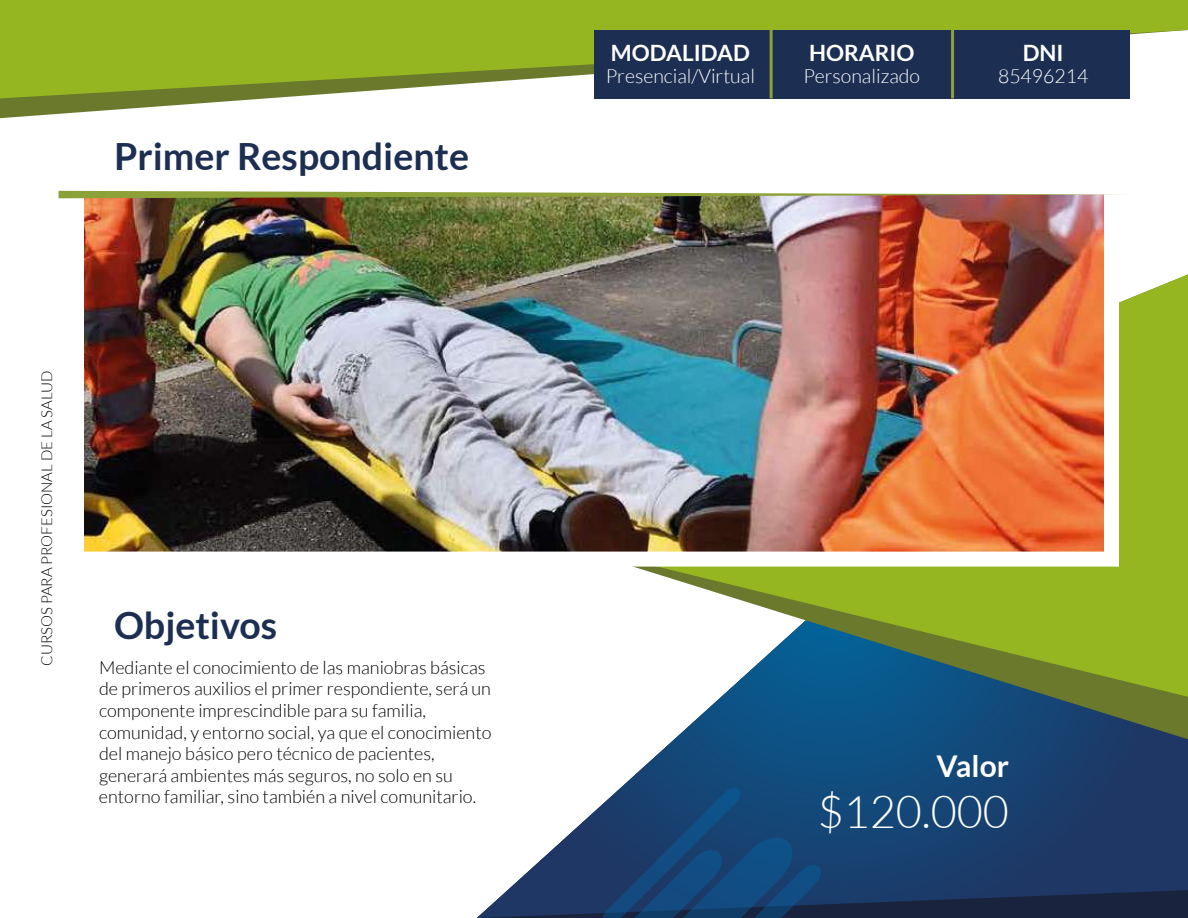
<style>
.page{position:relative;width:1188px;height:918px;background:#fff}
.page>*{position:absolute;margin:0;border:0;box-sizing:border-box;transform-origin:0 0}
.t1{font:300 45px "Lato";color:#fff}
.t2{font:700 37.5px "Lato";color:#1c2e52}
.t3{font:700 30px "Lato";color:#fff}
.t4{font:700 22.5px "Lato";color:#fff}
.t5{font:300 19.5px "Lato";color:#fff}
.t6{font:300 18px/21.6px "Lato";color:#000}
.t7{font:300 15px "Lato";color:#000}
</style>
<div class="page">
<svg style="left:477px;top:739px;width:711px;height:179px"></svg>
<svg style="left:0;top:98px;width:1130px;height:20px"></svg>
<svg style="left:0;top:0;width:1188px;height:98px;background:#9bb837"></svg>
<div style="left:594px;top:30px;width:177px;height:68px;background:#1c2e52"></div>
<div style="left:771px;top:30px;width:182px;height:68px;background:#1c2e52"></div>
<div style="left:953px;top:30px;width:177px;height:68px;background:#1c2e52"></div>
<hr style="left:951px;top:30px;width:3px;height:68px;background:#8da139">
<hr style="left:770px;top:30px;width:3px;height:68px;background:#8da139">
<svg style="left:674px;top:697px;width:514px;height:42px;background:#265b79"></svg>
<svg style="left:634px;top:274px;width:554px;height:423px;fill:#95b621"></svg>
<img style="left:69px;top:190px;width:1050px;height:377px">
<img style="left:59px;top:191px;width:1063px;height:7px">
<svg style="left:581px;top:788px;width:240px;height:130px;background:#1b4675"></svg>
<h2 class="t2" style="left:114px;top:135px;width:357px">Primer Respondiente</h2>
<p class="t7" style="left:39px;top:666px;width:297px;rotate:-90deg">CURSOS PARA PROFESIONAL DE LA SALUD</p>
<h2 class="t2" style="left:114px;top:604px;width:165px">Objetivos</h2>
<p class="t6" style="left:99px;top:657px;width:394px">Mediante el conocimiento de las maniobras básicas de primeros auxilios el primer respondiente, será un componente imprescindible para su familia, comunidad, y entorno social, ya que el conocimiento del manejo básico pero técnico de pacientes, generará ambientes más seguros, no solo en su entorno familiar, sino también a nivel comunitario.</p>
<p class="t4" style="left:611px;top:40px;width:140px">MODALIDAD</p>
<p class="t5" style="left:606px;top:66px;width:151px">Presencial/Virtual</p>
<p class="t4" style="left:809px;top:40px;width:107px">HORARIO</p>
<p class="t5" style="left:803px;top:66px;width:118px">Personalizado</p>
<p class="t4" style="left:1023px;top:40px;width:42px">DNI</p>
<p class="t5" style="left:998px;top:66px;width:92px">85496214</p>
<h3 class="t3" style="left:936px;top:749px;width:74px">Valor</h3>
<h1 class="t1" style="left:817px;top:788px;width:193px">$120.000</h1>
</div>
